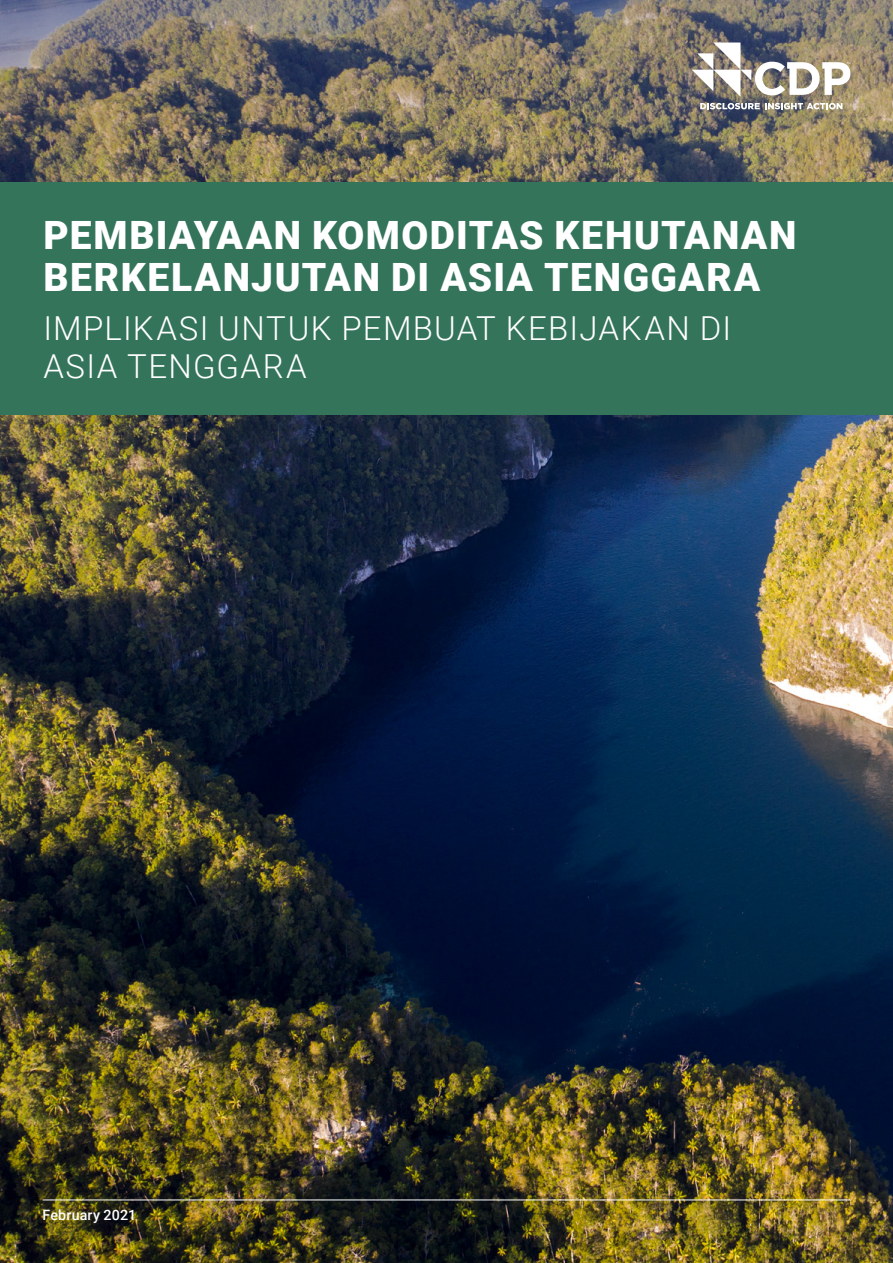
<style>
.page{position:relative;width:893px;height:1263px;background:#fff}
.page>*{position:absolute;margin:0;border:0;box-sizing:border-box;transform-origin:0 0}
.t1{font:900 39px/42px "Roboto";letter-spacing:.035em;color:#fff}
.t2{font:300 33px/37.5px "Roboto";letter-spacing:.04em;color:#fff}
.t3{font:500 14.25px "Roboto";letter-spacing:.01em;color:#fff}
</style>
<div class="page">
<img style="left:0;top:0;width:893px;height:1263px">
<div style="left:0;top:182px;width:893px;height:233px;background:#34745b"></div>
<hr style="left:43px;top:1199px;width:807px;height:1px;background:#fff">
<svg style="left:692px;top:43px;width:158px;height:54px"></svg>
<svg style="left:700px;top:103px;width:142px;height:6px"></svg>
<p class="t1" style="left:44px;top:212px;width:754px">PEMBIAYAAN KOMODITAS KEHUTANAN<br>BERKELANJUTAN DI ASIA TENGGARA</p>
<p class="t2" style="left:43px;top:308px;width:689px">IMPLIKASI UNTUK PEMBUAT KEBIJAKAN DI<br>ASIA TENGGARA</p>
<p class="t3" style="left:43px;top:1205px;width:95px">February 2021</p>
</div>
